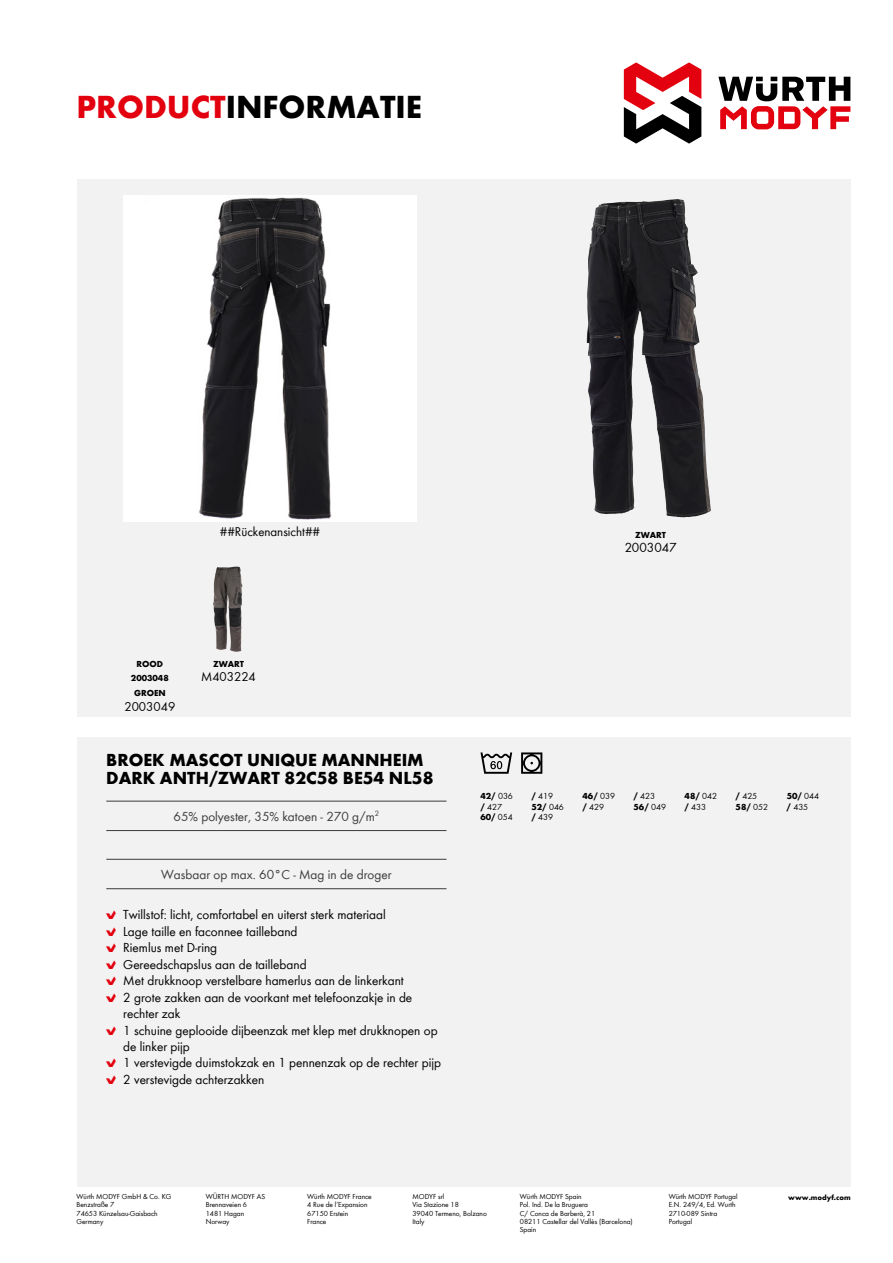
<style>
.page{position:relative;width:893px;height:1263px;background:#fff}
.page>*{position:absolute;margin:0;border:0;box-sizing:border-box;transform-origin:0 0}
.t1{font:700 33px "Wuerth Global";color:#000}
.t2{font:700 18px/18px "Wuerth Global";color:#000}
.t3{font:13.5px "Wuerth Global";color:#000}
.t4{font:13.5px "Wuerth Global";color:#3b3b3a}
.t5{font:13.2px "Wuerth Global";color:#000}
.t6{font:700 9px/14.7px "Wuerth Global";color:#000;text-align:center}
.t7{font:9px "Wuerth Global";color:#000}
.t8{font:7.5px/8.2px "Wuerth Global";color:#000}
.t9{font:700 7.5px "Wuerth Global";color:#000}
.s1{color:#e3000f}
.s2{font-family:"Wuerth Num";color:#e3000f}
.s3{font-weight:400}
.s4{font-weight:700}
</style>
<div class="page">
<svg style="left:718px;top:77px;width:132px;height:52px"></svg>
<svg style="left:624px;top:62px;width:77px;height:82px"></svg>
<div style="left:77px;top:179px;width:773px;height:1007px;background:#f2f2f2"></div>
<div style="left:64px;top:717px;width:805px;height:19px;background:#fff"></div>
<svg style="left:521px;top:752px;width:21px;height:22px"></svg>
<svg style="left:480px;top:752px;width:32px;height:22px"></svg>
<hr style="left:106px;top:801px;width:340px;height:1px;background:#3b3b3a">
<hr style="left:106px;top:830px;width:340px;height:1px;background:#3b3b3a">
<hr style="left:106px;top:859px;width:340px;height:1px;background:#3b3b3a">
<hr style="left:106px;top:888px;width:340px;height:1px;background:#3b3b3a">
<img style="left:586px;top:199px;width:86px;height:315px">
<img style="left:123px;top:195px;width:294px;height:326px">
<img style="left:213px;top:566px;width:23px;height:84px">
<h1 class="t1" style="left:77px;top:87px;width:347px"><span class="s1">PRODUCT</span>INFORMATIE</h1>
<p class="t5" style="left:220px;top:523px;width:102px">##Rückenansicht##</p>
<p class="t6" style="left:635px;top:527px;width:33px">ZWART</p>
<p class="t3" style="left:624px;top:539px;width:54px">2003047</p>
<p class="t6" style="left:131px;top:656px;width:39px">ROOD<br>2003048<br>GROEN</p>
<p class="t5" style="left:124px;top:699px;width:52px">2003049</p>
<p class="t6" style="left:213px;top:656px;width:33px">ZWART</p>
<p class="t5" style="left:201px;top:669px;width:56px">M403224</p>
<h2 class="t2" style="left:106px;top:750px;width:329px">BROEK MASCOT UNIQUE MANNHEIM<br>DARK ANTH/ZWART 82C58 BE54 NL58</h2>
<p class="t4" style="left:174px;top:808px;width:207px">65% polyester, 35% katoen - 270 g/m<sup>2</sup></p>
<p class="t4" style="left:161px;top:866px;width:232px">Wasbaar op max. 60°C - Mag in de droger</p>
<p class="t3" style="left:106px;top:906px;width:281px"><span class="s2">B</span> Twillstof: licht, comfortabel en uiterst sterk materiaal</p>
<p class="t3" style="left:106px;top:923px;width:193px"><span class="s2">B</span> Lage taille en faconnee tailleband</p>
<p class="t3" style="left:106px;top:939px;width:112px"><span class="s2">B</span> Riemlus met D-ring</p>
<p class="t3" style="left:106px;top:956px;width:202px"><span class="s2">B</span> Gereedschapslus aan de tailleband</p>
<p class="t3" style="left:106px;top:972px;width:299px"><span class="s2">B</span> Met drukknoop verstelbare hamerlus aan de linkerkant</p>
<p class="t3" style="left:106px;top:989px;width:307px"><span class="s2">B</span> 2 grote zakken aan de voorkant met telefoonzakje in de</p>
<p class="t3" style="left:123px;top:1005px;width:59px">rechter zak</p>
<p class="t3" style="left:106px;top:1022px;width:333px"><span class="s2">B</span> 1 schuine geplooide dijbeenzak met klep met drukknopen op</p>
<p class="t3" style="left:123px;top:1038px;width:68px">de linker pijp</p>
<p class="t3" style="left:106px;top:1055px;width:336px"><span class="s2">B</span> 1 verstevigde duimstokzak en 1 pennenzak op de rechter pijp</p>
<p class="t3" style="left:106px;top:1071px;width:159px"><span class="s2">B</span> 2 verstevigde achterzakken</p>
<p class="t6" style="left:480px;top:788px;width:34px">42/ <span class="s3">036</span></p>
<p class="t7" style="left:531px;top:790px;width:23px"><span class="s4">/</span> 419</p>
<p class="t6" style="left:583px;top:788px;width:34px">46/ <span class="s3">039</span></p>
<p class="t7" style="left:634px;top:790px;width:23px"><span class="s4">/</span> 423</p>
<p class="t6" style="left:685px;top:788px;width:34px">48/ <span class="s3">042</span></p>
<p class="t7" style="left:736px;top:790px;width:23px"><span class="s4">/</span> 425</p>
<p class="t6" style="left:787px;top:788px;width:34px">50/ <span class="s3">044</span></p>
<p class="t7" style="left:480px;top:801px;width:23px"><span class="s4">/</span> 427</p>
<p class="t6" style="left:531px;top:799px;width:34px">52/ <span class="s3">046</span></p>
<p class="t7" style="left:583px;top:801px;width:23px"><span class="s4">/</span> 429</p>
<p class="t6" style="left:634px;top:799px;width:34px">56/ <span class="s3">049</span></p>
<p class="t7" style="left:685px;top:801px;width:23px"><span class="s4">/</span> 433</p>
<p class="t6" style="left:736px;top:799px;width:34px">58/ <span class="s3">052</span></p>
<p class="t7" style="left:787px;top:801px;width:23px"><span class="s4">/</span> 435</p>
<p class="t6" style="left:480px;top:810px;width:34px">60/ <span class="s3">054</span></p>
<p class="t7" style="left:531px;top:812px;width:23px"><span class="s4">/</span> 439</p>
<p class="t8" style="left:206px;top:1192px;width:61px">WÜRTH MODYF AS<br>Brennaveien 6<br>1481 Hagan<br>Norway</p>
<p class="t8" style="left:307px;top:1192px;width:66px">Würth MODYF France<br>4 Rue de l’Expansion<br>67150 Erstein<br>France</p>
<p class="t8" style="left:669px;top:1192px;width:70px">Würth MODYF Portugal<br>E.N. 249/4, Ed. Wurth<br>2710-089 Sintra<br>Portugal</p>
<p class="t9" style="left:788px;top:1193px;width:64px">www.modyf.com</p>
<p class="t8" style="left:77px;top:1192px;width:96px">Würth MODYF GmbH &amp; Co. KG<br>Benzstraße 7<br>74653 Künzelsau-Gaisbach<br>Germany</p>
<p class="t8" style="left:412px;top:1192px;width:76px">MODYF srl<br>Via Stazione 18<br>39040 Termeno, Bolzano<br>Italy</p>
<p class="t8" style="left:520px;top:1192px;width:114px">Würth MODYF Spain<br>Pol. Ind. De la Bruguera<br>C/ Conca de Barberà, 21<br>08211 Castellar del Vallès (Barcelona)<br>Spain</p>
</div>
